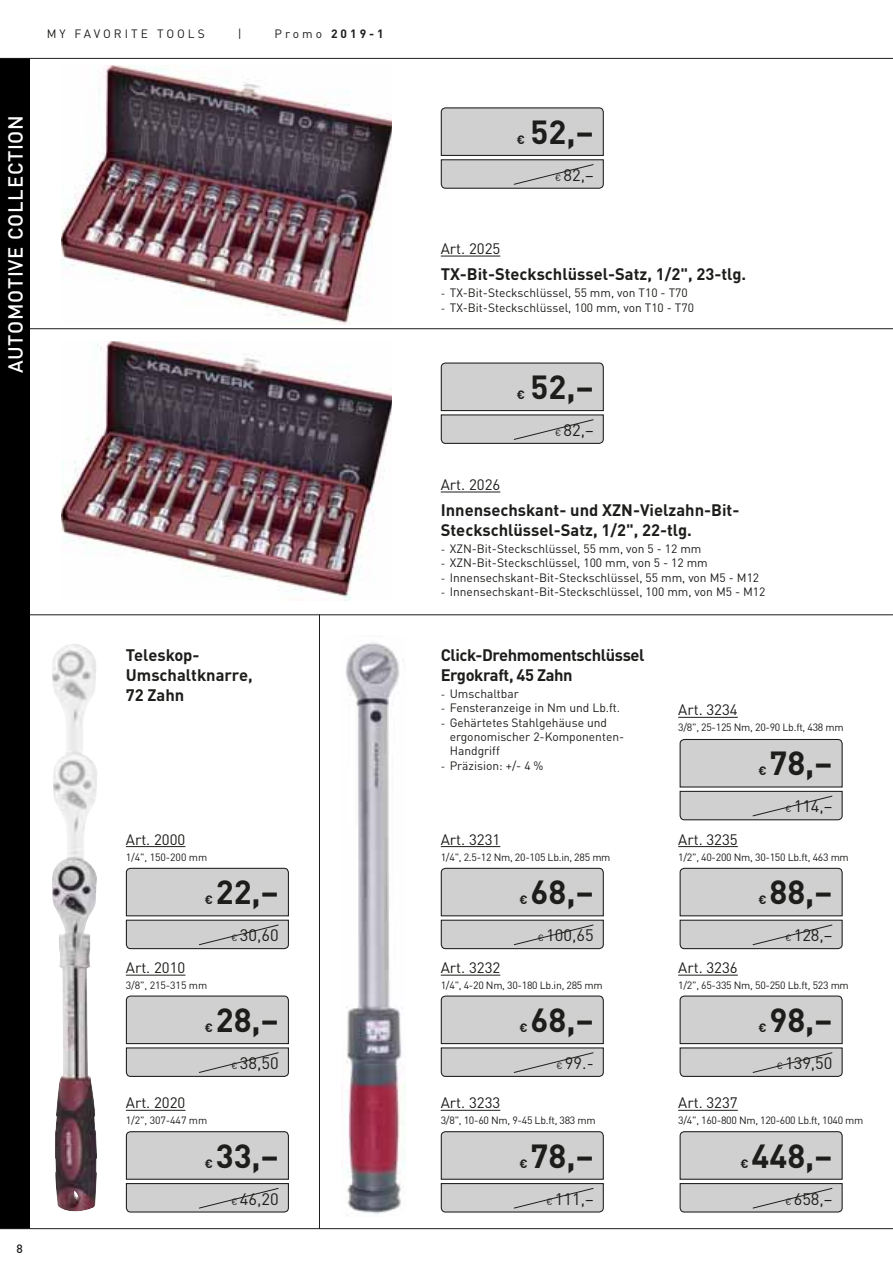
<style>
.page{position:relative;width:893px;height:1263px;background:#fff}
.page>*{position:absolute;margin:0;border:0;box-sizing:border-box;transform-origin:0 0}
.t1{font:700 33px "DIN Pro";color:#1d1d1b}
.t2{font:500 20.25px "DIN Pro";letter-spacing:.035em;color:#fff}
.t3{font:700 16.5px/19.8px "DIN Pro";color:#1d1d1b}
.t4{font:16.5px "DIN Pro";color:#1d1d1b}
.t5{font:700 16.5px/19.8px "DIN Pro";letter-spacing:-.025em;color:#1d1d1b}
.t6{font:15px "DIN Pro";color:#1d1d1b}
.t7{font:12px/14.4px "DIN Pro";color:#1d1d1b}
.t8{font:700 12px "DIN Pro";color:#1d1d1b}
.t9{font:12px "DIN Pro";letter-spacing:.25em;color:#1d1d1b}
.t10{font:500 12px "DIN Pro";color:#1d1d1b}
.t11{font:10.5px "DIN Pro";letter-spacing:-.025em;color:#1d1d1b}
.s1{font-weight:400}
.s2{font-size:9px}
.s3{font-size:10.5px}
</style>
<div class="page">
<div style="left:0;top:58px;width:30px;height:1171px;background:#000"></div>
<hr style="left:0;top:1228px;width:893px;height:1px;background:#1d1d1b">
<hr style="left:0;top:58px;width:893px;height:1px;background:#1d1d1b">
<img style="left:62px;top:341px;width:329px;height:259px">
<img style="left:62px;top:66px;width:329px;height:259px">
<hr style="left:319px;top:614px;width:1px;height:615px;background:#1d1d1b">
<hr style="left:30px;top:614px;width:863px;height:1px;background:#1d1d1b">
<hr style="left:30px;top:328px;width:863px;height:1px;background:#1d1d1b">
<hr style="left:441px;top:846px;width:59px;height:1px;background:#1d1d1b">
<hr style="left:441px;top:975px;width:59px;height:1px;background:#1d1d1b">
<hr style="left:441px;top:1110px;width:59px;height:1px;background:#1d1d1b">
<hr style="left:678px;top:975px;width:60px;height:1px;background:#1d1d1b">
<hr style="left:678px;top:846px;width:60px;height:1px;background:#1d1d1b">
<hr style="left:678px;top:717px;width:60px;height:1px;background:#1d1d1b">
<hr style="left:678px;top:1110px;width:60px;height:1px;background:#1d1d1b">
<hr style="left:126px;top:846px;width:59px;height:1px;background:#1d1d1b">
<hr style="left:126px;top:975px;width:59px;height:1px;background:#1d1d1b">
<hr style="left:126px;top:1110px;width:59px;height:1px;background:#1d1d1b">
<img style="left:341px;top:642px;width:65px;height:572px">
<img style="left:52px;top:644px;width:45px;height:567px">
<hr style="left:441px;top:256px;width:59px;height:1px;background:#1d1d1b">
<hr style="left:441px;top:492px;width:59px;height:1px;background:#1d1d1b">
<svg style="left:440px;top:107px;width:164px;height:82px;background:#c6c6c5"></svg>
<svg style="left:125px;top:867px;width:164px;height:83px;background:#c6c6c6"></svg>
<svg style="left:125px;top:995px;width:164px;height:82px;background:#c6c6c5"></svg>
<svg style="left:125px;top:1131px;width:164px;height:82px;background:#c6c6c5"></svg>
<svg style="left:440px;top:362px;width:164px;height:82px;background:#c6c6c5"></svg>
<svg style="left:440px;top:867px;width:164px;height:83px;background:#c6c6c6"></svg>
<svg style="left:679px;top:867px;width:164px;height:83px;background:#c6c6c6"></svg>
<svg style="left:679px;top:739px;width:164px;height:82px;background:#c6c6c6"></svg>
<svg style="left:440px;top:995px;width:164px;height:82px;background:#c6c6c5"></svg>
<svg style="left:679px;top:995px;width:164px;height:82px;background:#c6c6c5"></svg>
<svg style="left:440px;top:1131px;width:164px;height:82px;background:#c6c6c5"></svg>
<svg style="left:679px;top:1131px;width:164px;height:82px;background:#c6c6c5"></svg>
<p class="t9" style="left:47px;top:30px;width:160px">MY FAVORITE TOOLS</p>
<p class="t7" style="left:238px;top:28px;width:5px">|</p>
<p class="t8" style="left:275px;top:30px;width:111px"><span class="s1">Promo</span> 2019-1</p>
<h2 class="t2" style="left:4px;top:373px;width:260px;rotate:-90deg">AUTOMOTIVE COLLECTION</h2>
<p class="t10" style="left:17px;top:1241px;width:8px">8</p>
<h3 class="t3" style="left:126px;top:647px;width:128px">Teleskop-<br>Umschaltknarre,<br>72 Zahn</h3>
<p class="t6" style="left:126px;top:834px;width:61px">Art. 2000</p>
<p class="t11" style="left:126px;top:853px;width:83px">1/4", 150-200 mm</p>
<h1 class="t1" style="left:216px;top:881px;width:64px">22,−</h1>
<p class="t8" style="left:205px;top:896px;width:10px">€</p>
<p class="t6" style="left:126px;top:962px;width:61px">Art. 2010</p>
<p class="t11" style="left:126px;top:982px;width:83px">3/8", 215-315 mm</p>
<h3 class="t4" style="left:232px;top:929px;width:49px"><span class="s2">€</span> 30,60</h3>
<h1 class="t1" style="left:216px;top:1008px;width:64px">28,−</h1>
<p class="t8" style="left:205px;top:1023px;width:10px">€</p>
<p class="t6" style="left:126px;top:1097px;width:61px">Art. 2020</p>
<p class="t11" style="left:126px;top:1117px;width:83px">1/2", 307-447 mm</p>
<h3 class="t4" style="left:232px;top:1057px;width:49px"><span class="s2">€</span> 38,50</h3>
<h1 class="t1" style="left:216px;top:1144px;width:64px">33,−</h1>
<p class="t8" style="left:205px;top:1159px;width:10px">€</p>
<h3 class="t4" style="left:232px;top:1193px;width:49px"><span class="s2">€</span> 46,20</h3>
<p class="t8" style="left:517px;top:135px;width:10px">€</p>
<h1 class="t1" style="left:531px;top:120px;width:64px">52,−</h1>
<h3 class="t4" style="left:555px;top:169px;width:40px"><span class="s2">€</span> 82,−</h3>
<p class="t6" style="left:441px;top:243px;width:61px">Art. 2025</p>
<h3 class="t3" style="left:441px;top:266px;width:307px">TX-Bit-Steckschlüssel-Satz, 1/2", 23-tlg.</h3>
<p class="t7" style="left:441px;top:287px;width:249px"><span class="s3">-</span> TX-Bit-Steckschlüssel, 55 mm, von T10 - T70</p>
<p class="t7" style="left:441px;top:301px;width:255px"><span class="s3">-</span> TX-Bit-Steckschlüssel, 100 mm, von T10 - T70</p>
<p class="t8" style="left:517px;top:390px;width:10px">€</p>
<h1 class="t1" style="left:531px;top:375px;width:64px">52,−</h1>
<h3 class="t4" style="left:555px;top:424px;width:40px"><span class="s2">€</span> 82,−</h3>
<p class="t6" style="left:441px;top:479px;width:61px">Art. 2026</p>
<h3 class="t3" style="left:441px;top:502px;width:300px">Innensechskant- und XZN-Vielzahn-Bit-<br>Steckschlüssel-Satz, 1/2", 22-tlg.</h3>
<p class="t7" style="left:441px;top:543px;width:262px"><span class="s3">-</span> XZN-Bit-Steckschlüssel, 55 mm, von 5 - 12 mm</p>
<p class="t7" style="left:441px;top:557px;width:268px"><span class="s3">-</span> XZN-Bit-Steckschlüssel, 100 mm, von 5 - 12 mm</p>
<p class="t7" style="left:441px;top:572px;width:320px"><span class="s3">-</span> Innensechskant-Bit-Steckschlüssel, 55 mm, von M5 - M12</p>
<p class="t7" style="left:441px;top:586px;width:326px"><span class="s3">-</span> Innensechskant-Bit-Steckschlüssel, 100 mm, von M5 - M12</p>
<h3 class="t5" style="left:441px;top:647px;width:205px">Click-Drehmomentschlüssel<br>Ergokraft, 45 Zahn</h3>
<p class="t7" style="left:441px;top:688px;width:79px"><span class="s3">-</span> Umschaltbar</p>
<p class="t7" style="left:441px;top:702px;width:181px"><span class="s3">-</span> Fensteranzeige in Nm und Lb.ft.</p>
<p class="t7" style="left:450px;top:717px;width:176px;text-indent:-9px"><span class="s3">-</span> Gehärtetes Stahlgehäuse und ergonomischer 2-Komponenten-<br>Handgriff</p>
<p class="t7" style="left:441px;top:760px;width:104px"><span class="s3">-</span> Präzision: +/- 4 %</p>
<p class="t6" style="left:678px;top:704px;width:61px">Art. 3234</p>
<p class="t11" style="left:678px;top:724px;width:167px">3/8", 25-125 Nm, 20-90 Lb.ft, 438 mm</p>
<h1 class="t1" style="left:769px;top:752px;width:64px">78,−</h1>
<p class="t8" style="left:758px;top:767px;width:10px">€</p>
<h3 class="t4" style="left:785px;top:801px;width:49px"><span class="s2">€</span> 114,−</h3>
<p class="t6" style="left:441px;top:834px;width:61px">Art. 3231</p>
<p class="t11" style="left:441px;top:853px;width:171px">1/4", 2.5-12 Nm, 20-105 Lb.in, 285 mm</p>
<p class="t6" style="left:678px;top:834px;width:61px">Art. 3235</p>
<p class="t11" style="left:678px;top:853px;width:172px">1/2", 40-200 Nm, 30-150 Lb.ft, 463 mm</p>
<h1 class="t1" style="left:531px;top:881px;width:64px">68,−</h1>
<p class="t8" style="left:520px;top:896px;width:10px">€</p>
<h1 class="t1" style="left:769px;top:881px;width:64px">88,−</h1>
<p class="t8" style="left:758px;top:896px;width:10px">€</p>
<h3 class="t4" style="left:538px;top:929px;width:57px"><span class="s2">€</span> 100,65</h3>
<h3 class="t4" style="left:785px;top:929px;width:49px"><span class="s2">€</span> 128,−</h3>
<p class="t6" style="left:441px;top:962px;width:61px">Art. 3232</p>
<p class="t11" style="left:441px;top:982px;width:163px">1/4", 4-20 Nm, 30-180 Lb.in, 285 mm</p>
<p class="t6" style="left:678px;top:962px;width:61px">Art. 3236</p>
<p class="t11" style="left:678px;top:982px;width:172px">1/2", 65-335 Nm, 50-250 Lb.ft, 523 mm</p>
<h1 class="t1" style="left:531px;top:1008px;width:64px">68,−</h1>
<p class="t8" style="left:520px;top:1023px;width:10px">€</p>
<h1 class="t1" style="left:769px;top:1008px;width:64px">98,−</h1>
<p class="t8" style="left:758px;top:1023px;width:10px">€</p>
<h3 class="t4" style="left:557px;top:1057px;width:39px"><span class="s2">€</span> 99.-</h3>
<h3 class="t4" style="left:777px;top:1057px;width:57px"><span class="s2">€</span> 139,50</h3>
<p class="t6" style="left:441px;top:1097px;width:61px">Art. 3233</p>
<p class="t11" style="left:441px;top:1117px;width:156px">3/8", 10-60 Nm, 9-45 Lb.ft, 383 mm</p>
<p class="t6" style="left:678px;top:1097px;width:61px">Art. 3237</p>
<p class="t11" style="left:678px;top:1117px;width:187px">3/4", 160-800 Nm, 120-600 Lb.ft, 1040 mm</p>
<h1 class="t1" style="left:531px;top:1144px;width:64px">78,−</h1>
<p class="t8" style="left:520px;top:1159px;width:10px">€</p>
<h1 class="t1" style="left:751px;top:1144px;width:82px">448,−</h1>
<p class="t8" style="left:741px;top:1159px;width:10px">€</p>
<h3 class="t4" style="left:546px;top:1193px;width:49px"><span class="s2">€</span> 111,−</h3>
<h3 class="t4" style="left:785px;top:1193px;width:49px"><span class="s2">€</span> 658,−</h3>
</div>
